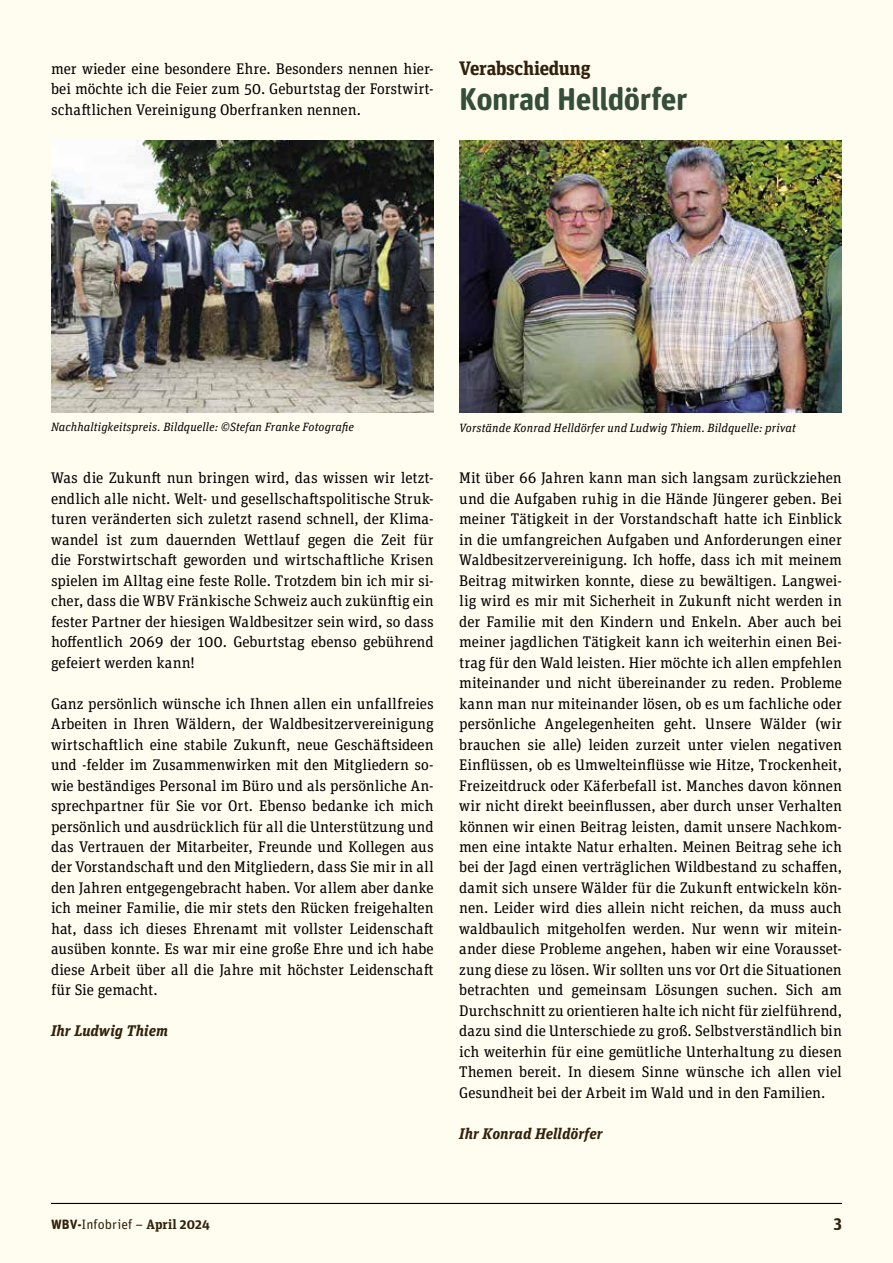
<style>
.page{position:relative;width:893px;height:1263px;background:#fffdf0}
.page>*{position:absolute;margin:0;border:0;box-sizing:border-box;transform-origin:0 0}
.t1{font:700 31.5px "Unit Rounded Pro";letter-spacing:-.015em;color:#344e3b}
.t2{font:700 19.5px "Unit Slab OT";letter-spacing:-.015em;color:#32210c}
.t3{font:700 16.5px "Unit Slab OT";color:#32210c}
.t4{font:15.3px/20.5px "Unit Slab OT";color:#000;text-align:justify}
.t5{font:italic 700 15.3px "Unit Slab OT";letter-spacing:.005em;color:#32210c}
.t6{font:13.5px "Unit Rounded Pro";letter-spacing:.005em;color:#32210c}
.t7{font:italic 12px "Unit Slab OT";letter-spacing:.01em;color:#000}
.s1{font-weight:700}
.s2{font-family:"Unit Slab OT";font-weight:700}
</style>
<div class="page">
<hr style="left:51px;top:1203px;width:791px;height:1px;background:#000">
<img style="left:51px;top:140px;width:383px;height:272px">
<img style="left:459px;top:140px;width:383px;height:272px">
<p class="t4" style="left:51px;top:58px;width:384px">mer wieder eine besondere Ehre. Besonders nennen hier&shy;bei möchte ich die Feier zum 50. Geburtstag der Forstwirt&shy;schaftlichen Vereinigung Oberfranken nennen.</p>
<p class="t2" style="left:459px;top:56px;width:133px">Verabschiedung</p>
<h1 class="t1" style="left:459px;top:78px;width:230px">Konrad Helldörfer</h1>
<p class="t7" style="left:51px;top:419px;width:305px">Nachhaltigkeitspreis. Bildquelle: ©Stefan Franke Fotografie</p>
<p class="t7" style="left:459px;top:421px;width:338px">Vorstände Konrad Helldörfer und Ludwig Thiem. Bildquelle: privat</p>
<p class="t4" style="left:51px;top:468px;width:384px">Was die Zukunft nun bringen wird, das wissen wir letzt&shy;endlich alle nicht. Welt- und gesellschaftspolitische Struk&shy;turen veränderten sich zuletzt rasend schnell, der Klima&shy;wandel ist zum dauernden Wettlauf gegen die Zeit für die Forstwirtschaft geworden und wirtschaftliche Krisen spielen im Alltag eine feste Rolle. Trotzdem bin ich mir si&shy;cher, dass die WBV Fränkische Schweiz auch zukünftig ein fester Partner der hiesigen Waldbesitzer sein wird, so dass hoffentlich 2069 der 100. Geburtstag ebenso gebührend gefeiert werden kann!</p>
<p class="t4" style="left:51px;top:693px;width:384px">Ganz persönlich wünsche ich Ihnen allen ein unfallfreies Arbeiten in Ihren Wäldern, der Waldbesitzervereinigung wirtschaftlich eine stabile Zukunft, neue Geschäftsideen und -felder im Zusammenwirken mit den Mitgliedern so&shy;wie beständiges Personal im Büro und als persönliche An&shy;sprechpartner für Sie vor Ort. Ebenso bedanke ich mich persönlich und ausdrücklich für all die Unterstützung und das Vertrauen der Mitarbeiter, Freunde und Kollegen aus der Vorstandschaft und den Mitgliedern, dass Sie mir in all den Jahren entgegengebracht haben. Vor allem aber danke ich meiner Familie, die mir stets den Rücken freigehalten hat, dass ich dieses Ehrenamt mit vollster Leidenschaft ausüben konnte. Es war mir eine große Ehre und ich habe diese Arbeit über all die Jahre mit höchster Leidenschaft für Sie gemacht.</p>
<p class="t5" style="left:51px;top:1021px;width:118px">Ihr Ludwig Thiem</p>
<p class="t4" style="left:459px;top:468px;width:384px">Mit über 66 Jahren kann man sich langsam zurückziehen und die Aufgaben ruhig in die Hände Jüngerer geben. Bei meiner Tätigkeit in der Vorstandschaft hatte ich Einblick in die umfangreichen Aufgaben und Anforderungen einer Waldbesitzervereinigung. Ich hoffe, dass ich mit meinem Beitrag mitwirken konnte, diese zu bewältigen. Langwei&shy;lig wird es mir mit Sicherheit in Zukunft nicht werden in der Familie mit den Kindern und Enkeln. Aber auch bei meiner jagdlichen Tätigkeit kann ich weiterhin einen Bei&shy;trag für den Wald leisten. Hier möchte ich allen empfehlen miteinander und nicht übereinander zu reden. Probleme kann man nur miteinander lösen, ob es um fachliche oder persönliche Angelegenheiten geht. Unsere Wälder (wir brauchen sie alle) leiden zurzeit unter vielen negativen Einflüssen, ob es Umwelteinflüsse wie Hitze, Trockenheit, Freizeitdruck oder Käferbefall ist. Manches davon können wir nicht direkt beeinflussen, aber durch unser Verhalten können wir einen Beitrag leisten, damit unsere Nachkom&shy;men eine intakte Natur erhalten. Meinen Beitrag sehe ich bei der Jagd einen verträglichen Wildbestand zu schaffen, damit sich unsere Wälder für die Zukunft entwickeln kön&shy;nen. Leider wird dies allein nicht reichen, da muss auch waldbaulich mitgeholfen werden. Nur wenn wir mitein&shy;ander diese Probleme angehen, haben wir eine Vorausset&shy;zung diese zu lösen. Wir sollten uns vor Ort die Situationen betrachten und gemeinsam Lösungen suchen. Sich am Durchschnitt zu orientieren halte ich nicht für zielführend, dazu sind die Unterschiede zu groß. Selbstverständlich bin ich weiterhin für eine gemütliche Unterhaltung zu diesen Themen bereit. In diesem Sinne wünsche ich allen viel Gesundheit bei der Arbeit im Wald und in den Familien.</p>
<p class="t5" style="left:459px;top:1123px;width:145px">Ihr Konrad Helldörfer</p>
<p class="t6" style="left:51px;top:1216px;width:160px"><span class="s1">WBV-</span>Infobrief – <span class="s2">April 2024</span></p>
<p class="t3" style="left:834px;top:1212px;width:10px">3</p>
</div>
